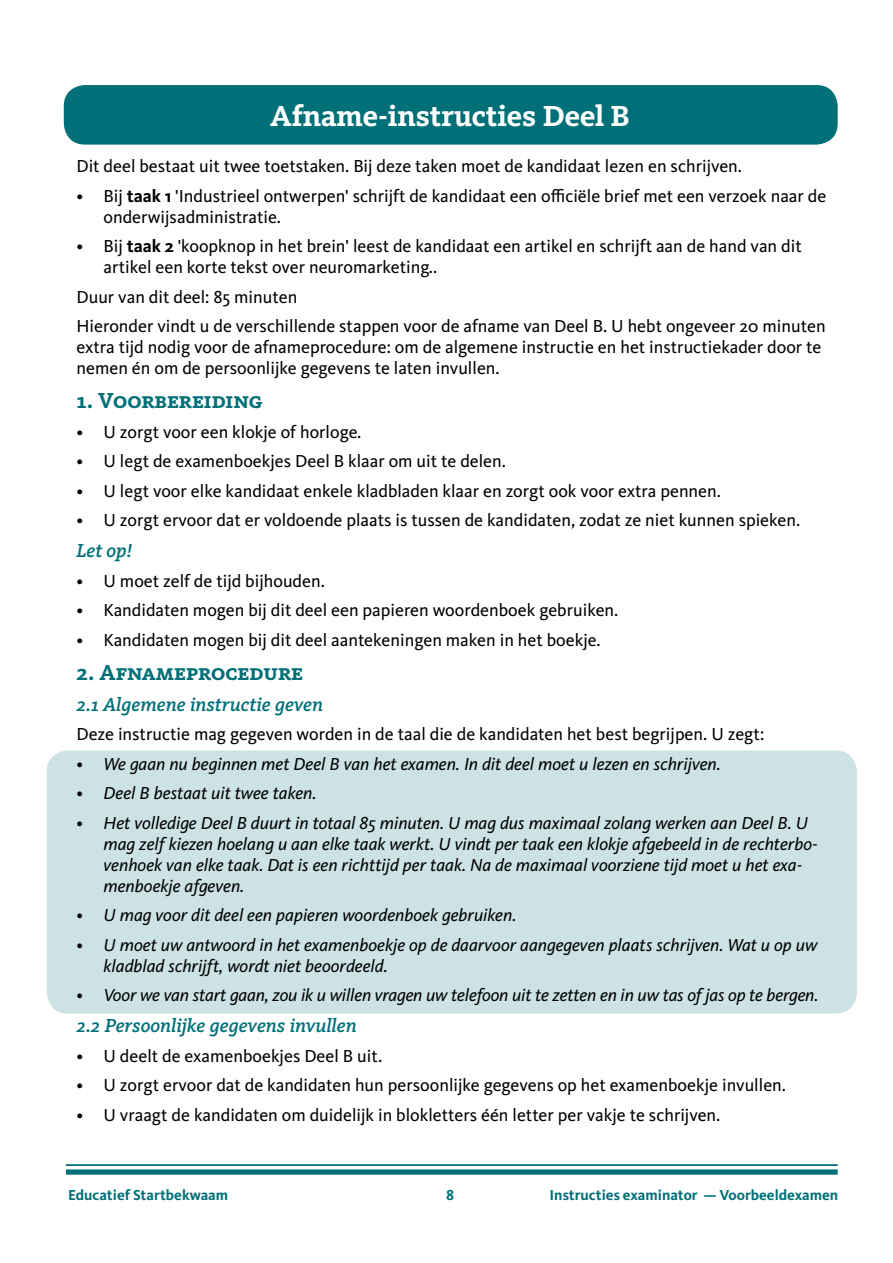
<style>
.page{position:relative;width:893px;height:1263px;background:#fff}
.page>*{position:absolute;margin:0;border:0;box-sizing:border-box;transform-origin:0 0}
.t1{font:700 30px "Kievit Slab OT";color:#fff}
.t2{font:700 22.5px "Kievit Slab OT";color:#007078}
.t3{font:italic 500 19.5px "Kievit Slab OT";color:#007078}
.t4{font:18px/21px "Kievit OT";color:#000}
.t5{font:italic 18px/21px "Kievit OT";color:#000}
.t6{font:700 15px "Kievit OT";color:#007078}
.s1{font-weight:700}
</style>
<div class="page">
<hr style="left:66px;top:1164px;width:772px;height:2px;background:#007078">
<div style="left:66px;top:1169px;width:772px;height:6px;background:#007078"></div>
<div style="left:47px;top:750px;width:810px;height:264px;background:#cce2e4;border-radius:21px"></div>
<div style="left:64px;top:85px;width:774px;height:60px;background:#007078;border-radius:21px"></div>
<h1 class="t1" style="left:270px;top:98px;width:361px">Afname-instructies Deel B</h1>
<p class="t4" style="left:77px;top:156px;width:667px">Dit deel bestaat uit twee toetstaken. Bij deze taken moet de kandidaat lezen en schrijven.</p>
<p class="t4" style="left:104px;top:185px;width:724px;text-indent:-27px">• Bij <span class="s1">taak 1</span> 'Industrieel ontwerpen' schrijft de kandidaat een officiële brief met een verzoek naar de onderwijsadministratie.</p>
<p class="t4" style="left:104px;top:236px;width:700px;text-indent:-27px">• Bij <span class="s1">taak 2</span> 'koopknop in het brein' leest de kandidaat een artikel en schrijft aan de hand van dit artikel een korte tekst over neuromarketing..</p>
<p class="t4" style="left:77px;top:282px;width:751px;line-height:29.5px">Duur van dit deel: 85 minuten<br>Hieronder vindt u de verschillende stappen voor de afname van Deel B. U hebt ongeveer 20 minuten</p>
<p class="t4" style="left:77px;top:337px;width:746px">extra tijd nodig voor de afnameprocedure: om de algemene instructie en het instructiekader door te nemen én om de persoonlijke gegevens te laten invullen.</p>
<p class="t2" style="left:77px;top:387px;width:188px">1. Voorbereiding</p>
<p class="t4" style="left:77px;top:421px;width:286px">• U zorgt voor een klokje of horloge.</p>
<p class="t4" style="left:77px;top:451px;width:431px">• U legt de examenboekjes Deel B klaar om uit te delen.</p>
<p class="t4" style="left:77px;top:480px;width:646px">• U legt voor elke kandidaat enkele kladbladen klaar en zorgt ook voor extra pennen.</p>
<p class="t4" style="left:77px;top:510px;width:725px">• U zorgt ervoor dat er voldoende plaats is tussen de kandidaten, zodat ze niet kunnen spieken.</p>
<p class="t3" style="left:77px;top:539px;width:57px">Let op!</p>
<p class="t4" style="left:77px;top:570px;width:250px">• U moet zelf de tijd bijhouden.</p>
<p class="t4" style="left:77px;top:600px;width:543px">• Kandidaten mogen bij dit deel een papieren woordenboek gebruiken.</p>
<p class="t4" style="left:77px;top:629px;width:526px">• Kandidaten mogen bij dit deel aantekeningen maken in het boekje.</p>
<p class="t2" style="left:77px;top:659px;width:228px">2. Afnameprocedure</p>
<p class="t3" style="left:77px;top:693px;width:248px">2.1 Algemene instructie geven</p>
<p class="t4" style="left:77px;top:724px;width:689px">Deze instructie mag gegeven worden in de taal die de kandidaten het best begrijpen. U zegt:</p>
<p class="t5" style="left:77px;top:753px;width:646px">• We gaan nu beginnen met Deel B van het examen. In dit deel moet u lezen en schrijven.</p>
<p class="t5" style="left:77px;top:783px;width:241px">• Deel B bestaat uit twee taken.</p>
<p class="t5" style="left:104px;top:812px;width:716px;text-indent:-27px">• Het volledige Deel B duurt in totaal 85 minuten. U mag dus maximaal zolang werken aan Deel B. U mag zelf kiezen hoelang u aan elke taak werkt. U vindt per taak een klokje afgebeeld in de rechterbo&shy;venhoek van elke taak. Dat is een richttijd per taak. Na de maximaal voorziene tijd moet u het exa&shy;menboekje afgeven.</p>
<p class="t5" style="left:77px;top:905px;width:441px">• U mag voor dit deel een papieren woordenboek gebruiken.</p>
<p class="t5" style="left:104px;top:934px;width:715px;text-indent:-27px">• U moet uw antwoord in het examenboekje op de daarvoor aangegeven plaats schrijven. Wat u op uw kladblad schrijft, wordt niet beoordeeld.</p>
<p class="t5" style="left:77px;top:985px;width:743px">• Voor we van start gaan, zou ik u willen vragen uw telefoon uit te zetten en in uw tas of jas op te bergen.</p>
<p class="t3" style="left:77px;top:1014px;width:282px">2.2 Persoonlijke gegevens invullen</p>
<p class="t4" style="left:77px;top:1045px;width:307px">• U deelt de examenboekjes Deel B uit.</p>
<p class="t4" style="left:77px;top:1075px;width:711px">• U zorgt ervoor dat de kandidaten hun persoonlijke gegevens op het examenboekje invullen.</p>
<p class="t4" style="left:77px;top:1104px;width:645px">• U vraagt de kandidaten om duidelijk in blokletters één letter per vakje te schrijven.</p>
<p class="t6" style="left:68px;top:1186px;width:162px">Educatief Startbekwaam</p>
<p class="t6" style="left:446px;top:1186px;width:10px">8</p>
<p class="t6" style="left:550px;top:1186px;width:290px">Instructies examinator — Voorbeeldexamen</p>
</div>
